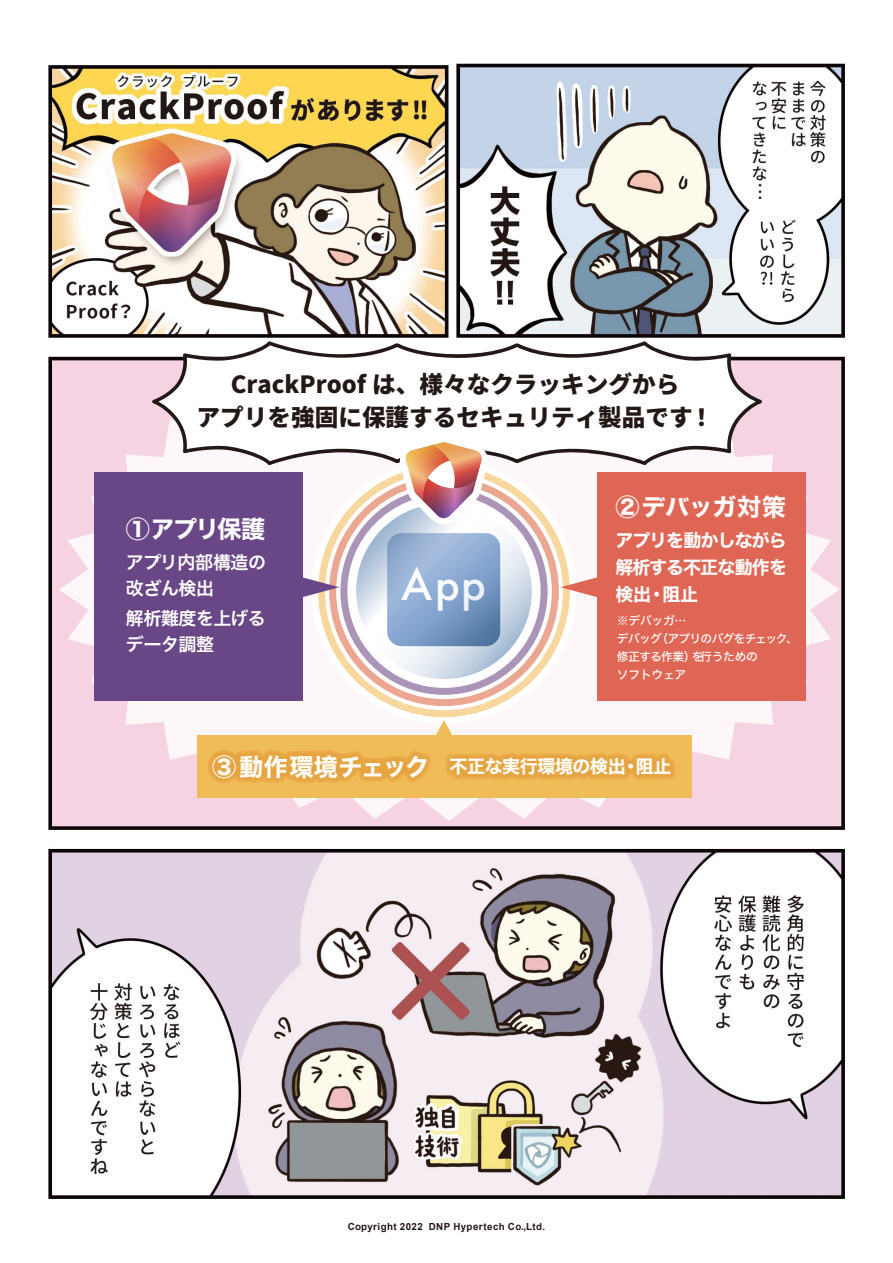
<style>
.page{position:relative;width:893px;height:1263px;background:#fff}
.page>*{position:absolute;margin:0;border:0;box-sizing:border-box;transform-origin:0 0}
.t1{font:500 41.85px "Futura";color:#fff}
.t2{font:24.15px "Hiragino Sans W7";color:#fff}
.t3{font:24.15px "Hiragino Sans W7";letter-spacing:-.02em;color:#fff}
.t4{font:800 23.7px/33.2px "Source Han Sans";color:#221815;text-align:center}
.t5{font:18px/25.7px "Hiragino Sans W6";letter-spacing:-.02em;color:#fff}
.t6{font:18px/26.7px "Hiragino Sans W7";letter-spacing:-.04em;color:#fff;text-align:justify}
.t7{font:18px "Hiragino Sans W7";letter-spacing:-.02em;color:#fff}
.t8{font:11.7px/18px "Hiragino Sans W5";letter-spacing:-.06em;color:#fff}
.t9{font:700 9.75px "Arial";letter-spacing:.045em;color:#221815}
.s1{font-size:24.15px;color:#dc962e}
.s2{font-size:24.15px}
</style>
<div class="page">
<img style="left:48px;top:63px;width:798px;height:1136px">
<svg style="left:59px;top:358px;width:781px;height:463px;fill:#f5d3e3"></svg>
<svg style="left:152px;top:341px;width:610px;height:124px"></svg>
<div style="left:94px;top:472px;width:209px;height:228px;background:#694787"></div>
<svg style="left:322px;top:469px;width:244px;height:245px"></svg>
<div style="left:312px;top:459px;width:264px;height:265px;border:20px solid #fff;border-radius:50%"></div>
<svg style="left:356px;top:503px;width:176px;height:176px;background:#a9bed9"></svg>
<div style="left:329px;top:476px;width:230px;height:230px;border:7px solid #eca793;border-radius:50%"></div>
<div style="left:340px;top:488px;width:208px;height:207px;border:7px solid #aa94b8;border-radius:50%"></div>
<svg style="left:303px;top:576px;width:36px;height:22px"></svg>
<div style="left:597px;top:472px;width:208px;height:228px;background:#df6654"></div>
<svg style="left:560px;top:576px;width:37px;height:22px"></svg>
<div style="left:197px;top:735px;width:494px;height:62px;background:#f0bc57"></div>
<svg style="left:207px;top:720px;width:469px;height:63px"></svg>
<svg style="left:185px;top:63px;width:527px;height:461px"></svg>
<p class="t4" style="left:197px;top:368px;width:518px">CrackProof は、様々なクラッキングから<br>アプリを強固に保護するセキュリティ製品です！</p>
<p class="t3" style="left:126px;top:510px;width:141px">①アプリ保護</p>
<p class="t5" style="left:126px;top:548px;width:142px">アプリ内部構造の改ざん検出</p>
<p class="t5" style="left:126px;top:605px;width:141px">解析難度を上げるデータ調整</p>
<h1 class="t1" style="left:401px;top:555px;width:86px">App</h1>
<p class="t2" style="left:615px;top:488px;width:172px">②デバッガ対策</p>
<p class="t6" style="left:615px;top:528px;width:173px">アプリを動かしながら解析する不正な動作を検出・阻止</p>
<p class="t8" style="left:617px;top:611px;width:182px">※デバッガ…<br>デバッグ（アプリのバグをチェック、修正する作業）を行うための<br>ソフトウェア</p>
<p class="t7" style="left:212px;top:752px;width:461px"><span class="s1">③</span><span class="s2">動</span><span class="s1">作環境</span><span class="s2">チェック　</span>不正な実行環境の検出・阻止</p>
<p class="t9" style="left:348px;top:1220px;width:199px">Copyright 2022 DNP Hypertech Co.,Ltd.</p>
</div>
